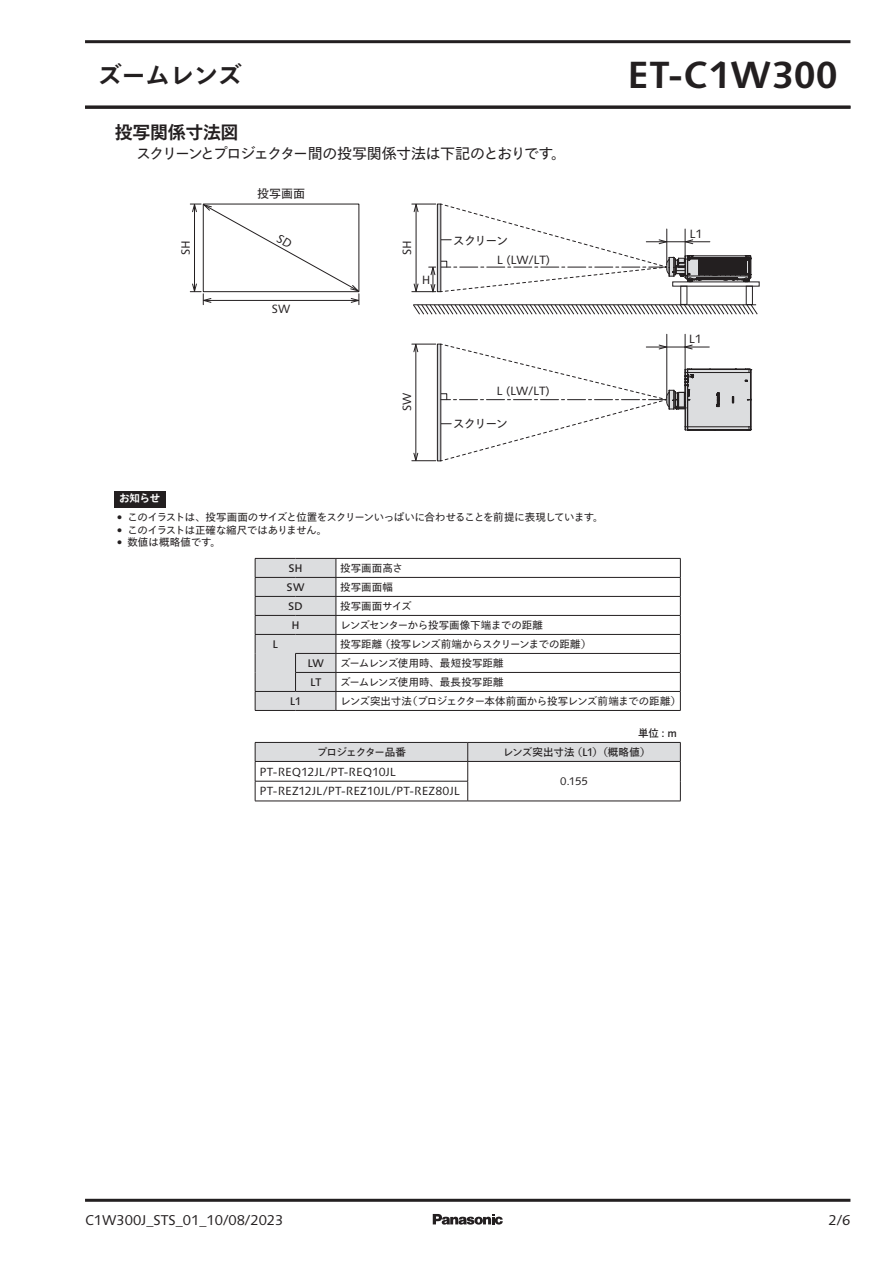
<style>
.page{position:relative;width:893px;height:1263px;background:#fff}
.page>*{position:absolute;margin:0;border:0;box-sizing:border-box;transform-origin:0 0}
.t1{font:700 37.8px "Syntax Next LT Pro";color:#231f20}
.t2{font:700 24px "Tazugane Gothic Std N";color:#231f20}
.t3{font:700 18px "Tazugane Gothic Std N";letter-spacing:-.02em;color:#231f20}
.t4{font:15px "Tazugane Gothic Std N";letter-spacing:-.085em;color:#231f20}
.t5{font:14.1px "Syntax Next LT Pro";color:#231f20}
.t6{font:12px "Syntax Next LT Pro";color:#231f20}
.t7{font:12px "Tazugane Gothic Std N";letter-spacing:-.09em;color:#231f20}
.t8{font:11.85px "Syntax Next LT Pro";letter-spacing:.005em;color:#231f20}
.t9{font:500 10.95px "Syntax Next LT Pro";letter-spacing:-.02em;color:#231f20}
.t10{font:10.95px "Syntax Next LT Pro";color:#231f20}
.t11{font:10.5px "Tazugane Gothic Std N";letter-spacing:-.03em;color:#231f20}
.t12{font:10.5px "Tazugane Gothic Std N";letter-spacing:-.06em;color:#231f20}
.t13{font:10.5px "Tazugane Gothic Std N";color:#231f20}
.t14{font:10.5px "Tazugane Gothic Std N";letter-spacing:-.055em;color:#231f20}
.t15{font:10.5px "Tazugane Gothic Std N";letter-spacing:.005em;color:#231f20}
.t16{font:10.5px "Tazugane Gothic Std N";letter-spacing:-.005em;color:#231f20}
.t17{font:10.5px "Tazugane Gothic Std N";letter-spacing:-.07em;color:#231f20}
.t18{font:10.5px "Tazugane Gothic Std N";letter-spacing:-.01em;color:#231f20}
.t19{font:700 10.5px "Tazugane Gothic Std N";color:#fff}
.t20{font:10.5px "Tazugane Gothic Std N";letter-spacing:-.025em;color:#231f20}
.s1{font-weight:500}
.s2{font-family:"Syntax Next LT Pro";font-weight:500;font-size:10.95px}
</style>
<div class="page">
<div style="left:680px;top:286px;width:7px;height:19px;border:1px solid #231f20"></div>
<div style="left:746px;top:286px;width:7px;height:19px;border:1px solid #231f20"></div>
<svg style="left:413px;top:304px;width:345px;height:11px"></svg>
<hr style="left:666px;top:334px;width:1px;height:66px;background:#231f20">
<hr style="left:685px;top:334px;width:1px;height:59px;background:#231f20">
<svg style="left:412px;top:204px;width:340px;height:88px"></svg>
<svg style="left:412px;top:344px;width:340px;height:117px"></svg>
<div style="left:115px;top:491px;width:51px;height:16px;background:#231f20"></div>
<hr style="left:336px;top:558px;width:345px;height:1px;background:#231f20">
<hr style="left:336px;top:577px;width:345px;height:1px;background:#231f20">
<hr style="left:336px;top:596px;width:345px;height:1px;background:#231f20">
<hr style="left:336px;top:615px;width:345px;height:1px;background:#231f20">
<hr style="left:336px;top:634px;width:345px;height:1px;background:#231f20">
<hr style="left:336px;top:653px;width:345px;height:1px;background:#231f20">
<hr style="left:336px;top:672px;width:345px;height:1px;background:#231f20">
<hr style="left:336px;top:691px;width:345px;height:1px;background:#231f20">
<svg style="left:255px;top:558px;width:82px;height:152px;background:#cfd0d2"></svg>
<svg style="left:680px;top:559px;width:1px;height:151px"></svg>
<hr style="left:255px;top:710px;width:41px;height:1px;background:#231f20">
<hr style="left:296px;top:710px;width:40px;height:1px;background:#231f20">
<hr style="left:336px;top:710px;width:345px;height:1px;background:#231f20">
<svg style="left:255px;top:742px;width:426px;height:59px"></svg>
<hr style="left:255px;top:801px;width:213px;height:1px;background:#231f20">
<hr style="left:468px;top:801px;width:213px;height:1px;background:#231f20">
<svg style="left:433px;top:1214px;width:70px;height:10px"></svg>
<hr style="left:85px;top:40px;width:765px;height:3px;background:#231f20">
<hr style="left:85px;top:106px;width:765px;height:3px;background:#231f20">
<hr style="left:85px;top:1199px;width:765px;height:3px;background:#231f20">
<svg style="left:190px;top:204px;width:170px;height:101px"></svg>
<h2 class="t2" style="left:98px;top:59px;width:146px">ズームレンズ</h2>
<h1 class="t1" style="left:627px;top:51px;width:212px">ET-C1W300</h1>
<h3 class="t3" style="left:115px;top:120px;width:125px">投写関係寸法図</h3>
<h3 class="t4" style="left:136px;top:143px;width:431px">スクリーンとプロジェクター間の投写関係寸法は下記のとおりです。</h3>
<p class="t6" style="left:178px;top:255px;width:16px;rotate:-90deg">SH</p>
<p class="t7" style="left:257px;top:186px;width:49px">投写画面</p>
<p class="t6" style="left:272px;top:302px;width:20px">SW</p>
<p class="t6" style="left:400px;top:255px;width:16px;rotate:-90deg">SH</p>
<p class="t6" style="left:422px;top:272px;width:10px">H</p>
<p class="t7" style="left:453px;top:232px;width:57px">スクリーン</p>
<p class="t6" style="left:497px;top:252px;width:55px">L (LW/LT)</p>
<p class="t6" style="left:399px;top:411px;width:20px;rotate:-90deg">SW</p>
<p class="t6" style="left:497px;top:384px;width:55px">L (LW/LT)</p>
<p class="t7" style="left:453px;top:415px;width:57px">スクリーン</p>
<p class="t6" style="left:689px;top:226px;width:15px">L1</p>
<p class="t6" style="left:689px;top:331px;width:15px">L1</p>
<p class="t19" style="left:119px;top:491px;width:43px">お知らせ</p>
<p class="t12" style="left:117px;top:510px;width:488px"><span class="s1">•</span> このイラストは、投写画面のサイズと位置をスクリーンいっぱいに合わせることを前提に表現しています。</p>
<p class="t14" style="left:117px;top:522px;width:212px"><span class="s1">•</span> このイラストは正確な縮尺ではありません。</p>
<p class="t16" style="left:117px;top:535px;width:105px"><span class="s1">•</span> 数値は概略値です。</p>
<p class="t9" style="left:288px;top:561px;width:16px">SH</p>
<p class="t11" style="left:340px;top:561px;width:64px">投写画面高さ</p>
<p class="t9" style="left:287px;top:580px;width:19px">SW</p>
<p class="t11" style="left:340px;top:580px;width:54px">投写画面幅</p>
<p class="t9" style="left:288px;top:599px;width:16px">SD</p>
<p class="t18" style="left:340px;top:599px;width:73px">投写画面サイズ</p>
<p class="t9" style="left:291px;top:618px;width:10px">H</p>
<p class="t11" style="left:340px;top:618px;width:204px">レンズセンターから投写画像下端までの距離</p>
<p class="t9" style="left:272px;top:637px;width:7px">L</p>
<p class="t11" style="left:340px;top:637px;width:253px">投写距離（投写レンズ前端からスクリーンまでの距離）</p>
<p class="t9" style="left:307px;top:656px;width:18px">LW</p>
<p class="t13" style="left:340px;top:656px;width:165px">ズームレンズ使用時、最短投写距離</p>
<p class="t9" style="left:310px;top:675px;width:13px">LT</p>
<p class="t13" style="left:340px;top:675px;width:165px">ズームレンズ使用時、最長投写距離</p>
<p class="t9" style="left:290px;top:694px;width:13px">L1</p>
<p class="t11" style="left:340px;top:694px;width:343px">レンズ突出寸法（プロジェクター本体前面から投写レンズ前端までの距離）</p>
<p class="t20" style="left:638px;top:725px;width:41px">単位 <span class="s2">: m</span></p>
<p class="t17" style="left:317px;top:744px;width:91px">プロジェクター品番</p>
<p class="t15" style="left:503px;top:744px;width:149px">レンズ突出寸法（<span class="s2">L1</span>）（概略値）</p>
<p class="t8" style="left:259px;top:764px;width:138px">PT-REQ12JL/PT-REQ10JL</p>
<p class="t10" style="left:560px;top:774px;width:29px">0.155</p>
<p class="t8" style="left:259px;top:784px;width:202px">PT-REZ12JL/PT-REZ10JL/PT-REZ80JL</p>
<h3 class="t5" style="left:85px;top:1211px;width:200px">C1W300J_STS_01_10/08/2023</h3>
<h3 class="t5" style="left:828px;top:1211px;width:23px">2/6</h3>
</div>
